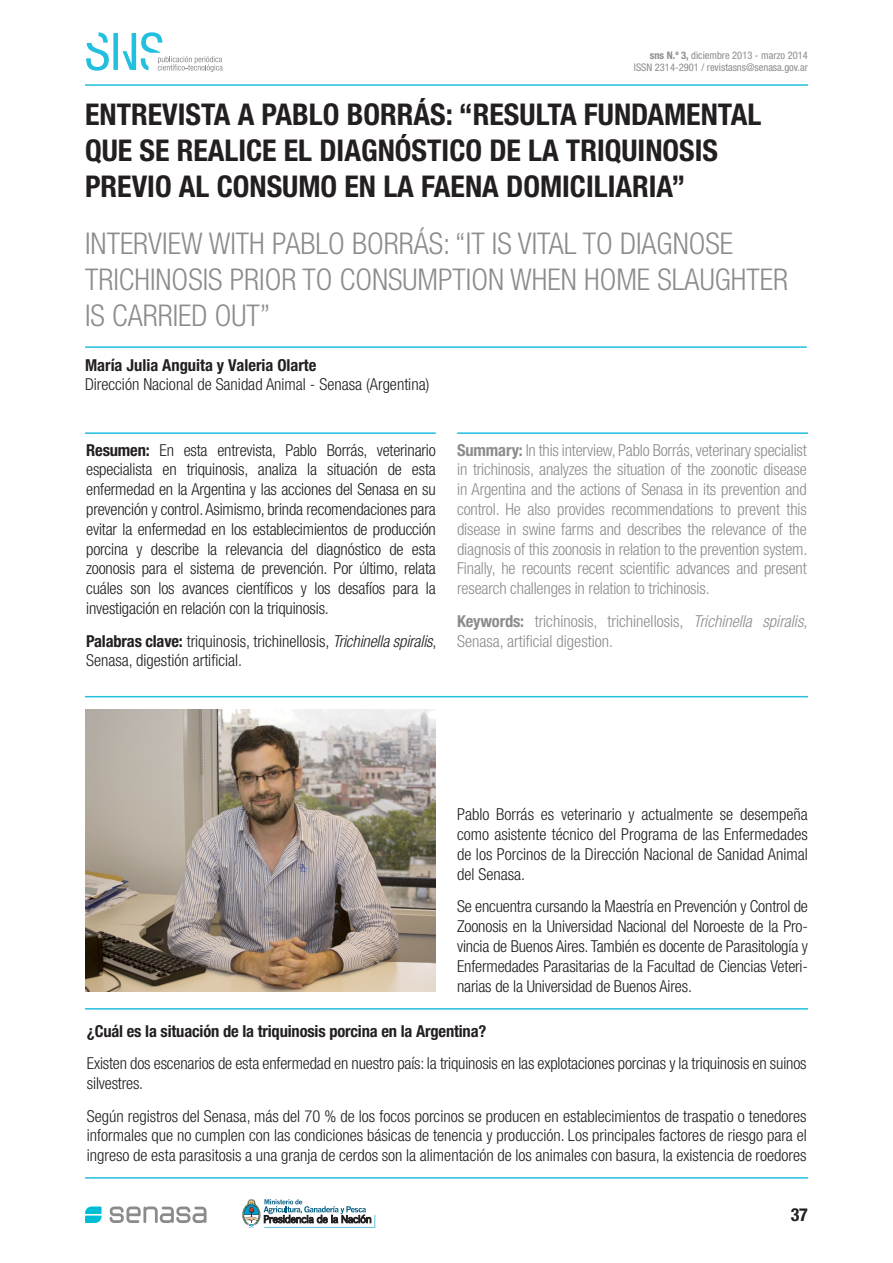
<style>
.page{position:relative;width:893px;height:1263px;background:#fff}
.page>*{position:absolute;margin:0;border:0;box-sizing:border-box;transform-origin:0 0}
.t1{font:700 condensed 30px/36px "Helvetica Neue LT Std";color:#231f20}
.t2{font:300 condensed 30px/36px "Helvetica Neue LT Std";color:#8b8c8e}
.t3{font:700 condensed 18px "Helvetica Neue LT Std";color:#231f20}
.TEXT_general{font:300 condensed 16.5px/19.8px "Helvetica Neue LT Std";letter-spacing:-.01em;color:#231f20;text-align:justify}
.t4{font:300 condensed 16.5px/19.8px "Helvetica Neue LT Std";color:#8b8c8e;text-align:justify}
.SUBtitulos{font:700 condensed 16.5px "Helvetica Neue LT Std";letter-spacing:-.01em;color:#231f20}
.t5{font:condensed 10.5px/12.6px "Helvetica Neue LT Std";color:#8b8c8e;text-align:right}
.s1{font-weight:700}
.s2{font-style:italic}
</style>
<div class="page">
<svg style="left:86px;top:32px;width:137px;height:40px"></svg>
<svg style="left:242px;top:1199px;width:133px;height:29px"></svg>
<svg style="left:110px;top:1206px;width:96px;height:17px"></svg>
<svg style="left:85px;top:1206px;width:17px;height:17px"></svg>
<hr style="left:85px;top:84px;width:723px;height:2px;background:#22bfde">
<hr style="left:85px;top:1177px;width:723px;height:2px;background:#22bfde">
<hr style="left:457px;top:432px;width:351px;height:2px;background:#22bfde">
<hr style="left:85px;top:432px;width:351px;height:2px;background:#22bfde">
<hr style="left:85px;top:346px;width:722px;height:2px;background:#22bfde">
<hr style="left:85px;top:696px;width:723px;height:1px;background:#22bfde">
<hr style="left:85px;top:1008px;width:723px;height:1px;background:#22bfde">
<img style="left:85px;top:710px;width:351px;height:282px">
<p class="t5" style="left:634px;top:49px;width:176px"><span class="s1">sns N.º 3,</span> diciembre 2013 - marzo 2014<br>ISSN 2314-2901 / revistasns@senasa.gov.ar</p>
<p class="t1" style="left:85px;top:96px;width:678px">ENTREVISTA A PABLO BORRÁS: “RESULTA FUNDAMENTAL<br>QUE SE REALICE EL DIAGNÓSTICO DE LA TRIQUINOSIS<br>PREVIO AL CONSUMO EN LA FAENA DOMICILIARIA”</p>
<p class="t2" style="left:85px;top:225px;width:705px">INTERVIEW WITH PABLO BORRÁS: “IT IS VITAL TO DIAGNOSE<br>TRICHINOSIS PRIOR TO CONSUMPTION WHEN HOME SLAUGHTER<br>IS CARRIED OUT”</p>
<p class="TEXT_general" style="left:85px;top:355px;width:346px"><span class="s1">María Julia Anguita y Valeria Olarte<br></span>Dirección Nacional de Sanidad Animal - Senasa (Argentina)</p>
<p class="TEXT_general" style="left:86px;top:440px;width:351px"><span class="s1">Resumen:</span> En esta entrevista, Pablo Borrás, veterinario especialista en triquinosis, analiza la situación de esta enfermedad en la Argentina y las acciones del Senasa en su prevención y control. Asimismo, brinda recomendaciones para evitar la enfermedad en los establecimientos de producción porcina y describe la relevancia del diagnóstico de esta zoonosis para el sistema de prevención. Por último, relata cuáles son los avances científicos y los desafíos para la investigación en relación con la triquinosis.</p>
<p class="TEXT_general" style="left:86px;top:631px;width:352px"><span class="s1">Palabras clave:</span> triquinosis, trichinellosis, <span class="s2">Trichinella spiralis</span>,<br>Senasa, digestión artificial.</p>
<p class="t4" style="left:457px;top:440px;width:352px"><span class="s1">Summary:</span> In this interview, Pablo Borrás, veterinary specialist in trichinosis, analyzes the situation of the zoonotic disease in Argentina and the actions of Senasa in its prevention and control. He also provides recommendations to prevent this disease in swine farms and describes the relevance of the diagnosis of this zoonosis in relation to the prevention system.<br>Finally, he recounts recent scientific advances and present research challenges in relation to trichinosis.</p>
<p class="t4" style="left:457px;top:611px;width:352px"><span class="s1">Keywords:</span> trichinosis, trichinellosis, <span class="s2">Trichinella spiralis</span>,<br>Senasa, artificial digestion.</p>
<p class="TEXT_general" style="left:457px;top:804px;width:352px">Pablo Borrás es veterinario y actualmente se desempeña como asistente técnico del Programa de las Enfermedades de los Porcinos de la Dirección Nacional de Sanidad Animal del Senasa.</p>
<p class="TEXT_general" style="left:457px;top:896px;width:352px">Se encuentra cursando la Maestría en Prevención y Control de Zoonosis en la Universidad Nacional del Noroeste de la Pro&shy;vincia de Buenos Aires. También es docente de Parasitología y Enfermedades Parasitarias de la Facultad de Ciencias Veteri&shy;narias de la Universidad de Buenos Aires.</p>
<p class="SUBtitulos" style="left:87px;top:1021px;width:401px">¿Cuál es la situación de la triquinosis porcina en la Argentina?</p>
<p class="TEXT_general" style="left:87px;top:1053px;width:721px">Existen dos escenarios de esta enfermedad en nuestro país: la triquinosis en las explotaciones porcinas y la triquinosis en suinos silvestres.</p>
<p class="TEXT_general" style="left:87px;top:1106px;width:721px">Según registros del Senasa, más del 70 % de los focos porcinos se producen en establecimientos de traspatio o tenedores informales que no cumplen con las condiciones básicas de tenencia y producción. Los principales factores de riesgo para el ingreso de esta parasitosis a una granja de cerdos son la alimentación de los animales con basura, la existencia de roedores</p>
<p class="t3" style="left:791px;top:1204px;width:19px">37</p>
</div>
